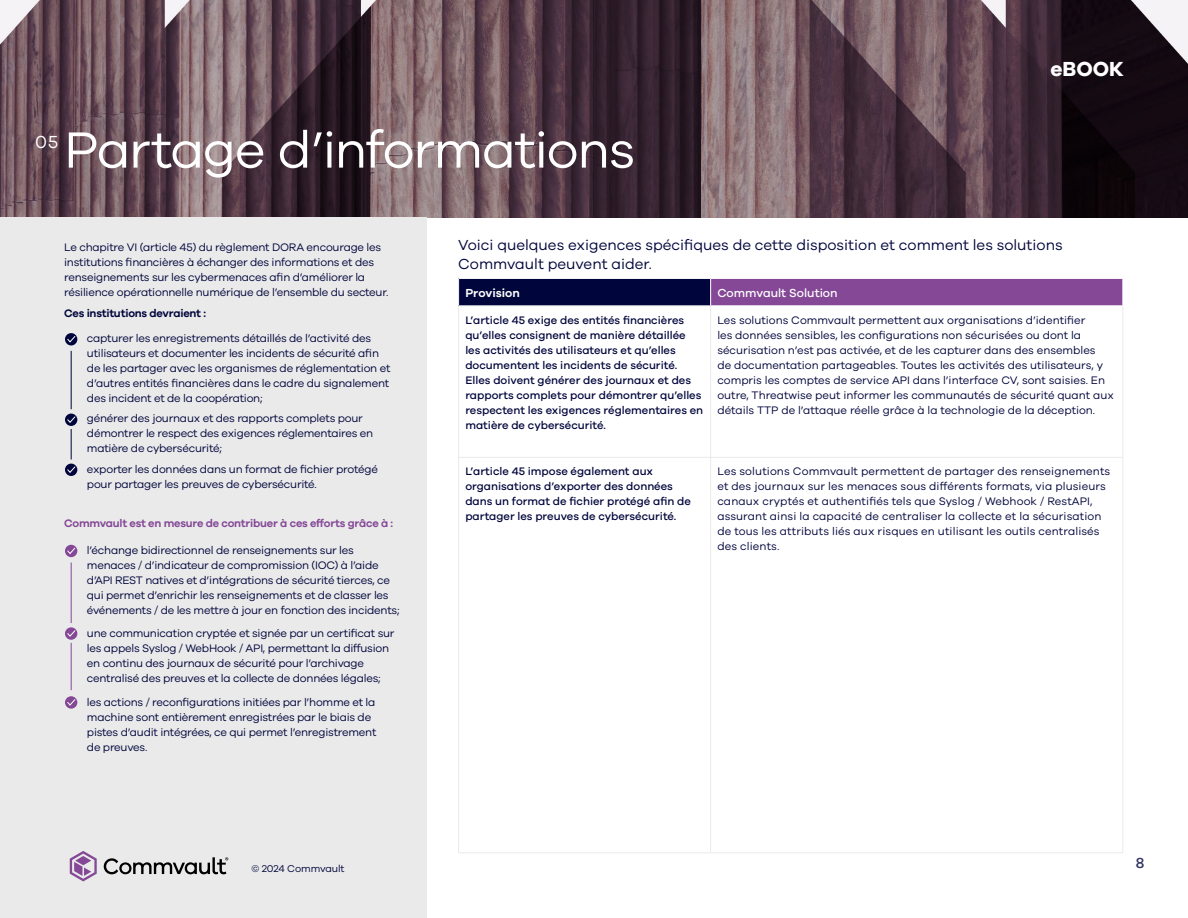
<style>
.page{position:relative;width:1188px;height:918px;background:#fff}
.page>*{position:absolute;margin:0;border:0;box-sizing:border-box;transform-origin:0 0}
.t1{font:52.5px "Galano Grotesque";letter-spacing:-.025em;color:#fff}
.t2{font:700 21px "Galano Grotesque";color:#fff}
.t3{font:18px "Galano Grotesque";color:#fff}
.t4{font:15px/19.5px "Galano Grotesque";color:#00053b}
.t5{font:500 15px "Galano Grotesque";color:#333762}
.t6{font:500 12px "Galano Grotesque";color:#fff}
.t7{font:600 12px "Galano Grotesque";color:#fff}
.t8{font:11.25px/15px "Galano Grotesque";letter-spacing:-.02em;color:#00053b}
.t9{font:11.25px/15px "Galano Grotesque";color:#00053b}
.t10{font:500 11.25px/15px "Galano Grotesque";color:#00053b}
.t11{font:11.25px/15px "Galano Grotesque";letter-spacing:.01em;color:#00053b}
.t12{font:600 11.25px "Galano Grotesque";letter-spacing:-.02em;color:#844896}
.t13{font:600 11.25px "Galano Grotesque";letter-spacing:-.02em;color:#00053b}
.t14{font:10.2px "Galano Grotesque";letter-spacing:-.01em;color:#00053b}
</style>
<div class="page">
<img style="left:0;top:0;width:1188px;height:217px">
<div style="left:0;top:217px;width:427px;height:701px;background:#eaeaea"></div>
<svg style="left:70px;top:851px;width:27px;height:30px"></svg>
<svg style="left:103px;top:857px;width:125px;height:17px"></svg>
<div style="left:65px;top:333px;width:12px;height:12px;background:#00053b;border-radius:50%"></div>
<svg style="left:67px;top:335px;width:9px;height:8px"></svg>
<hr style="left:71px;top:351px;width:1px;height:58px;background:#00053b">
<div style="left:65px;top:414px;width:12px;height:12px;background:#00053b;border-radius:50%"></div>
<svg style="left:67px;top:416px;width:9px;height:8px"></svg>
<div style="left:459px;top:278px;width:252px;height:28px;background:#00053b"></div>
<div style="left:711px;top:278px;width:412px;height:28px;background:#844896"></div>
<hr style="left:458px;top:278px;width:253px;height:1px;background:#fff">
<svg style="left:458px;top:279px;width:1px;height:26px"></svg>
<hr style="left:711px;top:278px;width:412px;height:1px;background:#fff">
<svg style="left:710px;top:279px;width:1px;height:26px"></svg>
<svg style="left:1122px;top:279px;width:1px;height:26px"></svg>
<hr style="left:711px;top:305px;width:412px;height:1px;background:#fff">
<hr style="left:458px;top:306px;width:1px;height:151px;background:#eaeaea">
<hr style="left:710px;top:306px;width:1px;height:151px;background:#eaeaea">
<hr style="left:1122px;top:306px;width:1px;height:151px;background:#eaeaea">
<hr style="left:458px;top:457px;width:253px;height:1px;background:#eaeaea">
<hr style="left:458px;top:458px;width:1px;height:394px;background:#eaeaea">
<hr style="left:711px;top:457px;width:412px;height:1px;background:#eaeaea">
<hr style="left:710px;top:458px;width:1px;height:394px;background:#eaeaea">
<hr style="left:1122px;top:458px;width:1px;height:394px;background:#eaeaea">
<hr style="left:458px;top:852px;width:253px;height:1px;background:#eaeaea">
<hr style="left:711px;top:852px;width:412px;height:1px;background:#eaeaea">
<hr style="left:458px;top:305px;width:253px;height:1px;background:#eaeaea">
<hr style="left:71px;top:429px;width:1px;height:30px;background:#00053b">
<div style="left:65px;top:464px;width:12px;height:12px;background:#00053b;border-radius:50%"></div>
<svg style="left:67px;top:466px;width:9px;height:8px"></svg>
<svg style="left:65px;top:545px;width:12px;height:12px"></svg>
<svg style="left:67px;top:547px;width:9px;height:8px"></svg>
<hr style="left:71px;top:563px;width:1px;height:60px;background:#844896">
<svg style="left:65px;top:627px;width:12px;height:13px"></svg>
<svg style="left:67px;top:630px;width:9px;height:7px"></svg>
<hr style="left:71px;top:643px;width:1px;height:47px;background:#844896">
<svg style="left:65px;top:696px;width:12px;height:13px"></svg>
<svg style="left:67px;top:698px;width:9px;height:8px"></svg>
<h3 class="t3" style="left:35px;top:131px;width:25px">05</h3>
<h1 class="t1" style="left:64px;top:119px;width:573px">Partage d’informations</h1>
<h2 class="t2" style="left:1050px;top:56px;width:75px">eBOOK</h2>
<p class="t8" style="left:64px;top:240px;width:326px">Le chapitre VI (article 45) du règlement DORA encourage les institutions financières à échanger des informations et des renseignements sur les cybermenaces afin d’améliorer la résilience opérationnelle numérique de l’ensemble du secteur.</p>
<p class="t13" style="left:64px;top:306px;width:143px">Ces institutions devraient :</p>
<p class="t8" style="left:87px;top:330px;width:305px">capturer les enregistrements détaillés de l’activité des utilisateurs et documenter les incidents de sécurité afin de les partager avec les organismes de réglementation et d’autres entités financières dans le cadre du signalement des incident et de la coopération;</p>
<p class="t8" style="left:87px;top:411px;width:288px">générer des journaux et des rapports complets pour démontrer le respect des exigences réglementaires en matière de cybersécurité;</p>
<p class="t8" style="left:87px;top:461px;width:292px">exporter les données dans un format de fichier protégé pour partager les preuves de cybersécurité.</p>
<p class="t12" style="left:64px;top:517px;width:331px">Commvault est en mesure de contribuer à ces efforts grâce à :</p>
<p class="t8" style="left:87px;top:542px;width:314px">l’échange bidirectionnel de renseignements sur les menaces / d’indicateur de compromission (IOC) à l’aide d’API REST natives et d’intégrations de sécurité tierces, ce qui permet d’enrichir les renseignements et de classer les événements / de les mettre à jour en fonction des incidents;</p>
<p class="t8" style="left:87px;top:626px;width:309px">une communication cryptée et signée par un certificat sur les appels Syslog / WebHook / API, permettant la diffusion en continu des journaux de sécurité pour l’archivage centralisé des preuves et la collecte de données légales;</p>
<p class="t8" style="left:87px;top:694px;width:291px">les actions / reconfigurations initiées par l’homme et la machine sont entièrement enregistrées par le biais de pistes d’audit intégrées, ce qui permet l’enregistrement de preuves.</p>
<h3 class="t4" style="left:458px;top:234px;width:606px">Voici quelques exigences spécifiques de cette disposition et comment les solutions<br>Commvault peuvent aider.</h3>
<p class="t7" style="left:465px;top:286px;width:56px">Provision</p>
<p class="t6" style="left:717px;top:286px;width:122px">Commvault Solution</p>
<p class="t10" style="left:465px;top:312px;width:239px">L’article 45 exige des entités financières qu’elles consignent de manière détaillée les activités des utilisateurs et qu’elles documentent les incidents de sécurité.<br>Elles doivent générer des journaux et des rapports complets pour démontrer qu’elles respectent les exigences réglementaires en matière de cybersécurité.</p>
<p class="t9" style="left:717px;top:312px;width:398px">Les solutions Commvault permettent aux organisations d’identifier<br>les données sensibles, les configurations non sécurisées ou dont la sécurisation n’est pas activée, et de les capturer dans des ensembles<br>de documentation partageables. Toutes les activités des utilisateurs, y compris les comptes de service API dans l’interface CV, sont saisies. En outre, Threatwise peut informer les communautés de sécurité quant aux détails TTP de l’attaque réelle grâce à la technologie de la déception.</p>
<p class="t10" style="left:465px;top:464px;width:227px">L’article 45 impose également aux organisations d’exporter des données dans un format de fichier protégé afin de partager les preuves de cybersécurité.</p>
<p class="t11" style="left:717px;top:464px;width:394px">Les solutions Commvault permettent de partager des renseignements et des journaux sur les menaces sous différents formats, via plusieurs canaux cryptés et authentifiés tels que Syslog / Webhook / RestAPI, assurant ainsi la capacité de centraliser la collecte et la sécurisation de tous les attributs liés aux risques en utilisant les outils centralisés des clients.</p>
<p class="t14" style="left:252px;top:863px;width:94px">© 2024 Commvault</p>
<h3 class="t5" style="left:1136px;top:854px;width:10px">8</h3>
</div>
